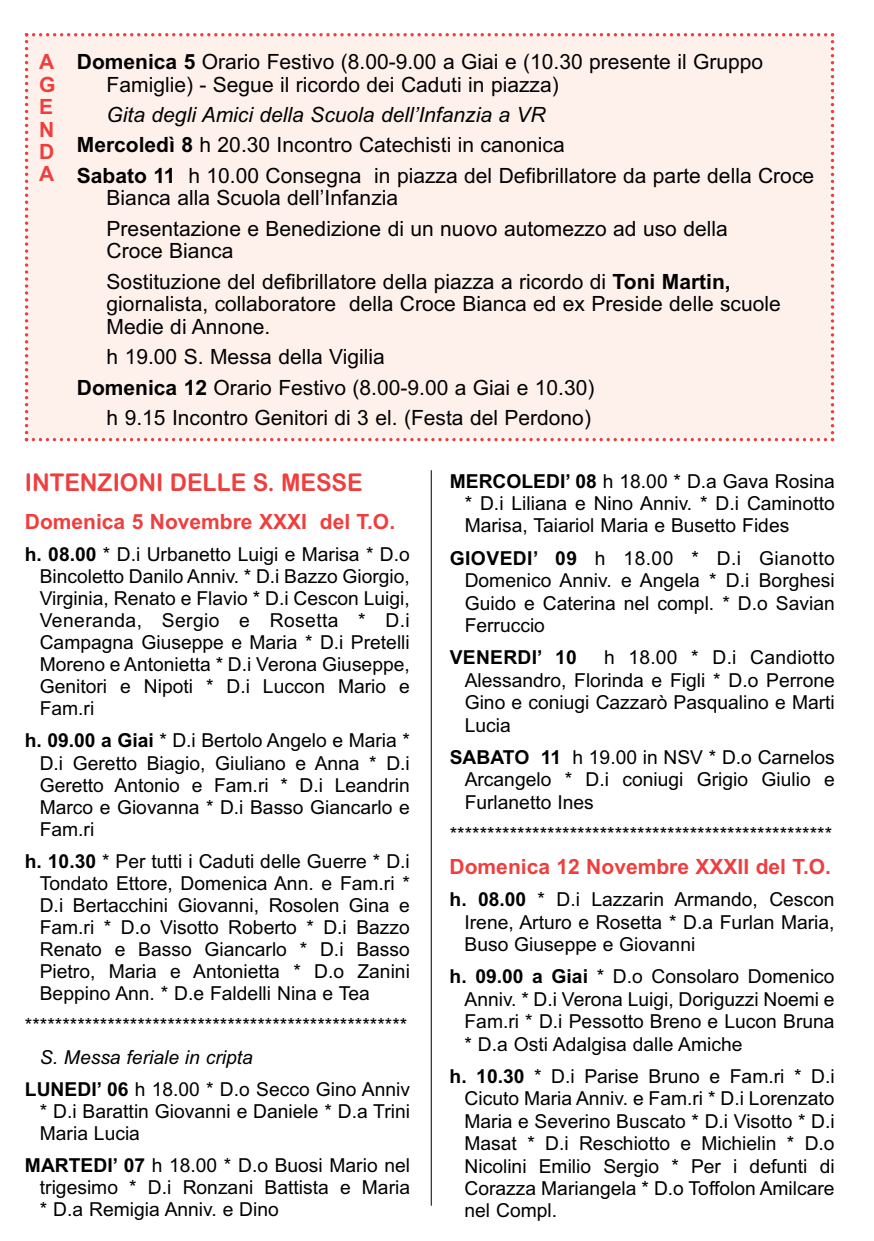
<style>
.page{position:relative;width:874px;height:1241px;background:#fff}
.page>*{position:absolute;margin:0;border:0;box-sizing:border-box;transform-origin:0 0}
.t1{font:24.5px "Arial Rounded MT Bold";color:#ee3f3e;scale:.95 1}
.t2{font:21px/30.3px "Arial";color:#020102}
.t3{font:700 21px/22.4px "Arial";color:#ee3f3e;text-align:justify}
.t4{font:19.25px/22.4px "Arial";color:#020102;text-align:justify}
.t5{font:700 19.25px "Arial";letter-spacing:.015em;color:#020102}
.s1{font-weight:700}
.s2{font-style:italic}
</style>
<div class="page">
<div style="left:25px;top:33px;width:808px;height:408px;background:#fef0eb"></div>
<hr style="left:430px;top:470px;width:1px;height:735px;background:#020102">
<p class="t3" style="left:39px;top:51px;width:18px">A G E N D A</p>
<p class="t2" style="left:107px;top:51px;width:657px;line-height:22.8px;text-indent:-30px"><span class="s1">Domenica 5</span> Orario Festivo (8.00-9.00 a Giai e (10.30 presente il Gruppo<br>Famiglie) - Segue il ricordo dei Caduti in piazza)</p>
<p class="t2" style="left:77px;top:100px;width:738px;text-indent:30px"><span class="s2">Gita degli Amici della Scuola dell’Infanzia a VR<br></span><span class="s1">Mercoledì 8</span> h 20.30 Incontro Catechisti in canonica<br><span class="s1">Sabato 11</span> h 10.00 Consegna in piazza del Defibrillatore da parte della Croce</p>
<p class="t2" style="left:107px;top:183px;width:622px">Bianca alla Scuola dell’Infanzia<br>Presentazione e Benedizione di un nuovo automezzo ad uso della</p>
<p class="t2" style="left:107px;top:236px;width:625px">Croce Bianca<br>Sostituzione del defibrillatore della piazza a ricordo di <span class="s1">Toni Martin,</span></p>
<p class="t2" style="left:107px;top:293px;width:675px;line-height:22.8px">giornalista, collaboratore della Croce Bianca ed ex Preside delle scuole<br>Medie di Annone.</p>
<p class="t2" style="left:107px;top:342px;width:280px">h 19.00 S. Messa della Vigilia</p>
<p class="t2" style="left:77px;top:372px;width:519px"><span class="s1">Domenica 12</span> Orario Festivo (8.00-9.00 a Giai e 10.30)</p>
<p class="t2" style="left:107px;top:402px;width:485px">h 9.15 Incontro Genitori di 3 el. (Festa del Perdono)</p>
<p class="t1" style="left:25px;top:468px;width:357px">INTENZIONI DELLE S. MESSE</p>
<p class="t3" style="left:25px;top:510px;width:371px">Domenica 5 Novembre XXXI del T.O.</p>
<p class="t4" style="left:40px;top:543px;width:371px;text-indent:-15px"><span class="s1">h. 08.00</span> * D.i Urbanetto Luigi e Marisa * D.o Bincoletto Danilo Anniv. * D.i Bazzo Giorgio, Virginia, Renato e Flavio * D.i Cescon Luigi, Veneranda, Sergio e Rosetta * D.i Campagna Giuseppe e Maria * D.i Pretelli Moreno e Antonietta * D.i Verona Giuseppe, Genitori e Nipoti * D.i Luccon Mario e Fam.ri</p>
<p class="t4" style="left:40px;top:729px;width:371px;text-indent:-15px"><span class="s1">h. 09.00 a Giai</span> * D.i Bertolo Angelo e Maria * D.i Geretto Biagio, Giuliano e Anna * D.i Geretto Antonio e Fam.ri * D.i Leandrin Marco e Giovanna * D.i Basso Giancarlo e Fam.ri</p>
<p class="t4" style="left:40px;top:849px;width:371px;text-indent:-15px"><span class="s1">h. 10.30</span> * Per tutti i Caduti delle Guerre * D.i Tondato Ettore, Domenica Ann. e Fam.ri * D.i Bertacchini Giovanni, Rosolen Gina e Fam.ri * D.o Visotto Roberto * D.i Bazzo Renato e Basso Giancarlo * D.i Basso Pietro, Maria e Antonietta * D.o Zanini Beppino Ann. * D.e Faldelli Nina e Tea</p>
<p class="t4" style="left:25px;top:1014px;width:384px">***************************************************</p>
<p class="t4" style="left:25px;top:1041px;width:386px;line-height:32px;text-indent:15px"><span class="s2">S. Messa feriale in cripta<br></span><span class="s1">LUNEDI’ 06</span> h 18.00 * D.o Secco Gino Anniv</p>
<p class="t4" style="left:40px;top:1100px;width:371px">* D.i Barattin Giovanni e Daniele * D.a Trini<br>Maria Lucia</p>
<p class="t4" style="left:40px;top:1154px;width:371px;text-indent:-15px"><span class="s1">MARTEDI’ 07</span> h 18.00 * D.o Buosi Mario nel trigesimo * D.i Ronzani Battista e Maria * D.a Remigia Anniv. e Dino</p>
<p class="t4" style="left:464px;top:469px;width:371px;text-indent:-15px"><span class="s1">MERCOLEDI’ 08</span> h 18.00 * D.a Gava Rosina * D.i Liliana e Nino Anniv. * D.i Caminotto Marisa, Taiariol Maria e Busetto Fides</p>
<p class="t4" style="left:464px;top:547px;width:371px;text-indent:-15px"><span class="s1">GIOVEDI’ 09</span> h 18.00 * D.i Gianotto Domenico Anniv. e Angela * D.i Borghesi Guido e Caterina nel compl. * D.o Savian Ferruccio</p>
<p class="t5" style="left:449px;top:646px;width:129px">VENERDI’ 10</p>
<p class="t4" style="left:464px;top:646px;width:371px;text-indent:139px">h 18.00 * D.i Candiotto Alessandro, Florinda e Figli * D.o Perrone Gino e coniugi Cazzarò Pasqualino e Marti Lucia</p>
<p class="t4" style="left:464px;top:746px;width:371px;text-indent:-15px"><span class="s1">SABATO 11</span> h 19.00 in NSV * D.o Carnelos Arcangelo * D.i coniugi Grigio Giulio e Furlanetto Ines</p>
<p class="t4" style="left:449px;top:823px;width:384px">***************************************************</p>
<p class="t3" style="left:449px;top:855px;width:383px">Domenica 12 Novembre XXXII del T.O.</p>
<p class="t4" style="left:464px;top:888px;width:371px;text-indent:-15px"><span class="s1">h. 08.00</span> * D.i Lazzarin Armando, Cescon Irene, Arturo e Rosetta * D.a Furlan Maria, Buso Giuseppe e Giovanni</p>
<p class="t4" style="left:464px;top:965px;width:371px;text-indent:-15px"><span class="s1">h. 09.00 a Giai</span> * D.o Consolaro Domenico Anniv. * D.i Verona Luigi, Doriguzzi Noemi e Fam.ri * D.i Pessotto Breno e Lucon Bruna * D.a Osti Adalgisa dalle Amiche</p>
<p class="t4" style="left:464px;top:1064px;width:371px;text-indent:-15px"><span class="s1">h. 10.30</span> * D.i Parise Bruno e Fam.ri * D.i Cicuto Maria Anniv. e Fam.ri * D.i Lorenzato Maria e Severino Buscato * D.i Visotto * D.i Masat * D.i Reschiotto e Michielin * D.o Nicolini Emilio Sergio * Per i defunti di Corazza Mariangela * D.o Toffolon Amilcare nel Compl.</p>
</div>
